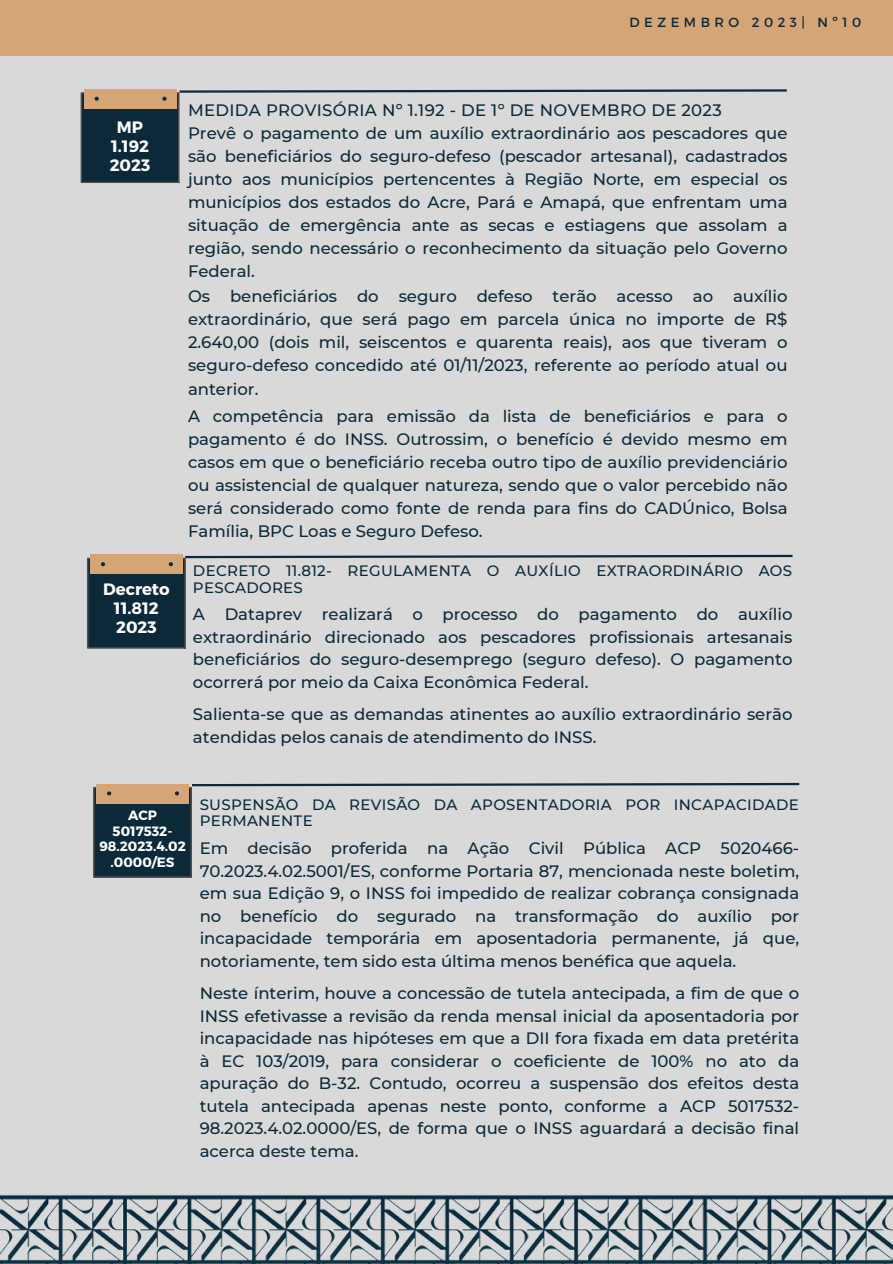
<style>
.page{position:relative;width:893px;height:1264px;background:#fff}
.page>*{position:absolute;margin:0;border:0;box-sizing:border-box;transform-origin:0 0}
.t1{font:500 16.5px/22.5px "Montserrat";color:#0c2939;text-align:justify}
.t2{font:500 16.5px "Montserrat";letter-spacing:.02em;color:#0c2939}
.t3{font:700 16.5px "Montserrat";color:#fff}
.t4{font:500 15px/16.8px "Montserrat";letter-spacing:.02em;color:#0c2939}
.t5{font:700 13.5px/15.6px "Montserrat";color:#fff;text-align:center}
.t6{font:13.2px "Montserrat";letter-spacing:.34em;color:#0c2939}
</style>
<div class="page">
<div style="left:0;top:0;width:892px;height:1263px;background:#d9d9d9"></div>
<div style="left:0;top:0;width:892px;height:56px;background:#d5a575"></div>
<img style="left:0;top:1195px;width:892px;height:68px">
<svg style="left:93px;top:782px;width:707px;height:95px"></svg>
<svg style="left:81px;top:89px;width:706px;height:94px"></svg>
<svg style="left:87px;top:554px;width:706px;height:94px"></svg>
<p class="t6" style="left:629px;top:13px;width:233px">DEZEMBRO 2023| Nº10</p>
<p class="t3" style="left:117px;top:116px;width:28px">MP</p>
<p class="t3" style="left:111px;top:135px;width:39px">1.192</p>
<p class="t3" style="left:110px;top:154px;width:42px">2023</p>
<p class="t3" style="left:103px;top:578px;width:68px">Decreto</p>
<p class="t3" style="left:114px;top:597px;width:46px">11.812</p>
<p class="t3" style="left:116px;top:616px;width:42px">2023</p>
<p class="t2" style="left:188px;top:100px;width:535px">MEDIDA PROVISÓRIA Nº 1.192 - DE 1º DE NOVEMBRO DE 2023</p>
<p class="t1" style="left:188px;top:122px;width:601px;line-height:23px">Prevê o pagamento de um auxílio extraordinário aos pescadores que são beneficiários do seguro-defeso (pescador artesanal), cadastrados junto aos municípios pertencentes à Região Norte, em especial os municípios dos estados do Acre, Pará e Amapá, que enfrentam uma situação de emergência ante as secas e estiagens que assolam a região, sendo necessário o reconhecimento da situação pelo Governo Federal.</p>
<p class="t1" style="left:188px;top:285px;width:601px;line-height:23px">Os beneficiários do seguro defeso terão acesso ao auxílio extraordinário, que será pago em parcela única no importe de R$ 2.640,00 (dois mil, seiscentos e quarenta reais), aos que tiveram o seguro-defeso concedido até 01/11/2023, referente ao período atual ou anterior.</p>
<p class="t1" style="left:188px;top:404px;width:601px;line-height:23px">A competência para emissão da lista de beneficiários e para o pagamento é do INSS. Outrossim, o benefício é devido mesmo em casos em que o beneficiário receba outro tipo de auxílio previdenciário ou assistencial de qualquer natureza, sendo que o valor percebido não será considerado como fonte de renda para fins do CADÚnico, Bolsa Família, BPC Loas e Seguro Defeso.</p>
<p class="t4" style="left:193px;top:562px;width:600px">DECRETO 11.812- REGULAMENTA O AUXÍLIO EXTRAORDINÁRIO AOS<br>PESCADORES</p>
<p class="t1" style="left:193px;top:603px;width:601px">A Dataprev realizará o processo do pagamento do auxílio extraordinário direcionado aos pescadores profissionais artesanais beneficiários do seguro-desemprego (seguro defeso). O pagamento ocorrerá por meio da Caixa Econômica Federal.</p>
<p class="t1" style="left:193px;top:703px;width:601px">Salienta-se que as demandas atinentes ao auxílio extraordinário serão atendidas pelos canais de atendimento do INSS.</p>
<p class="t5" style="left:99px;top:806px;width:88px">ACP<br>5017532-<br>98.2023.4.02 .0000/ES</p>
<p class="t4" style="left:200px;top:795px;width:600px">SUSPENSÃO DA REVISÃO DA APOSENTADORIA POR INCAPACIDADE<br>PERMANENTE</p>
<p class="t1" style="left:200px;top:837px;width:601px">Em decisão proferida na Ação Civil Pública ACP 5020466- 70.2023.4.02.5001/ES, conforme Portaria 87, mencionada neste boletim, em sua Edição 9, o INSS foi impedido de realizar cobrança consignada no benefício do segurado na transformação do auxílio por incapacidade temporária em aposentadoria permanente, já que, notoriamente, tem sido esta última menos benéfica que aquela.</p>
<p class="t1" style="left:200px;top:982px;width:601px">Neste ínterim, houve a concessão de tutela antecipada, a fim de que o INSS efetivasse a revisão da renda mensal inicial da aposentadoria por incapacidade nas hipóteses em que a DII fora fixada em data pretérita à EC 103/2019, para considerar o coeficiente de 100% no ato da apuração do B-32. Contudo, ocorreu a suspensão dos efeitos desta tutela antecipada apenas neste ponto, conforme a ACP 5017532- 98.2023.4.02.0000/ES, de forma que o INSS aguardará a decisão final acerca deste tema.</p>
</div>
